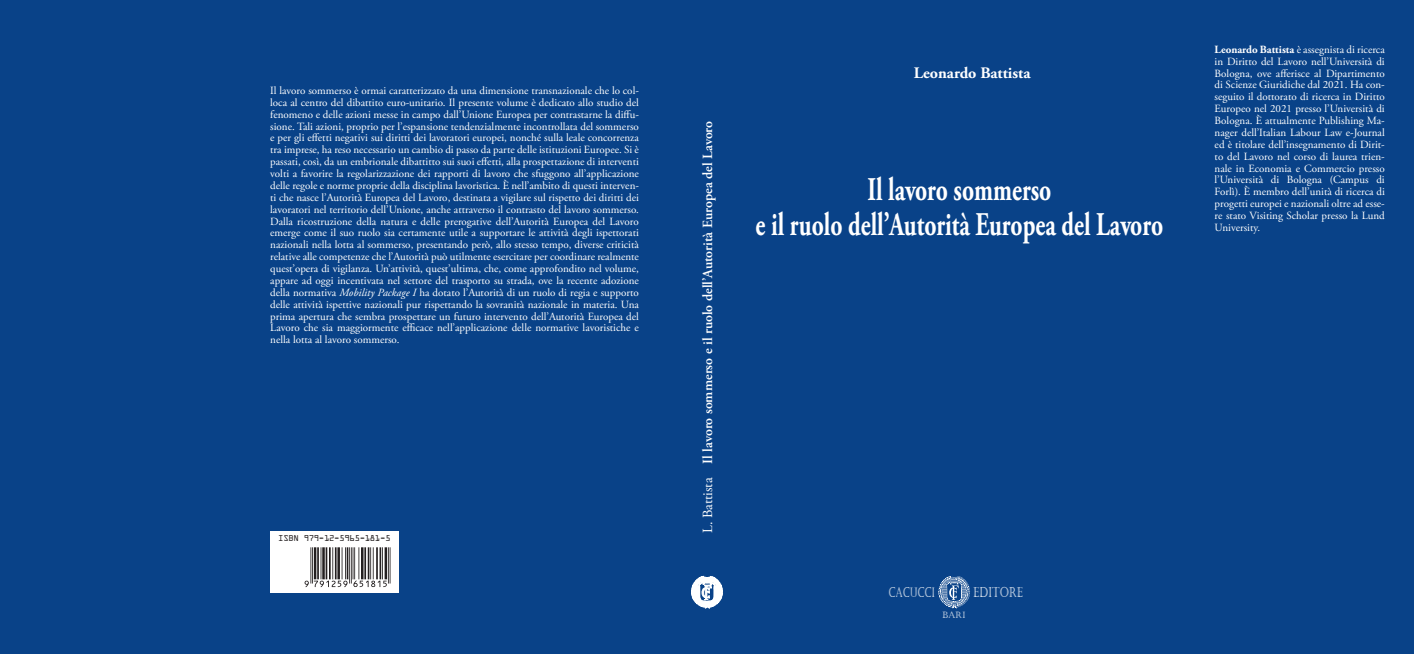
<style>
.page{position:relative;width:1414px;height:654px;background:#fff}
.page>*{position:absolute;margin:0;border:0;box-sizing:border-box;transform-origin:0 0}
.t1{font:700 33px/35px "Adobe Garamond Pro";color:#fff;text-align:center;scale:.71 1}
.t2{font:700 16px "Adobe Garamond Pro";color:#fff}
.t3{font:14.1px "Castellar";color:#fff;scale:.74 1}
.t4{font:600 14px "Adobe Garamond Pro";color:#fff}
.t5{font:13.5px "Castellar";color:#fff;scale:.67 1}
.t6{font:11px/11.9px "Adobe Garamond Pro";color:#fff;text-align:justify}
.t7{font:9px "OCRA Extended";letter-spacing:-.03em;color:#231f20}
.t8{font:9px "Castellar";color:#fff}
.s1{font-style:italic}
.s2{font-weight:400}
.s3{font-weight:700}
</style>
<div class="page">
<div style="left:0;top:0;width:1413px;height:654px;background:#094288"></div>
<svg style="left:938px;top:576px;width:32px;height:32px"></svg>
<svg style="left:691px;top:576px;width:31px;height:32px"></svg>
<svg style="left:270px;top:531px;width:128px;height:61px;background:#f5f5f5"></svg>
<hr style="left:389px;top:547px;width:1px;height:36px;background:#231f20">
<hr style="left:388px;top:547px;width:1px;height:36px;background:#231f20">
<hr style="left:384px;top:547px;width:3px;height:32px;background:#231f20">
<hr style="left:382px;top:547px;width:1px;height:32px;background:#231f20">
<hr style="left:379px;top:547px;width:2px;height:32px;background:#231f20">
<hr style="left:376px;top:547px;width:2px;height:32px;background:#231f20">
<hr style="left:373px;top:547px;width:1px;height:32px;background:#231f20">
<hr style="left:370px;top:547px;width:1px;height:32px;background:#231f20">
<hr style="left:368px;top:547px;width:1px;height:32px;background:#231f20">
<hr style="left:364px;top:547px;width:2px;height:32px;background:#231f20">
<hr style="left:361px;top:547px;width:2px;height:32px;background:#231f20">
<hr style="left:358px;top:547px;width:1px;height:32px;background:#231f20">
<hr style="left:354px;top:547px;width:1px;height:32px;background:#231f20">
<hr style="left:352px;top:547px;width:1px;height:32px;background:#231f20">
<hr style="left:351px;top:547px;width:1px;height:36px;background:#231f20">
<hr style="left:349px;top:547px;width:1px;height:36px;background:#231f20">
<hr style="left:347px;top:547px;width:1px;height:32px;background:#231f20">
<hr style="left:345px;top:547px;width:1px;height:32px;background:#231f20">
<hr style="left:341px;top:547px;width:1px;height:32px;background:#231f20">
<hr style="left:337px;top:547px;width:3px;height:32px;background:#231f20">
<hr style="left:335px;top:547px;width:1px;height:32px;background:#231f20">
<hr style="left:332px;top:547px;width:1px;height:32px;background:#231f20">
<hr style="left:329px;top:547px;width:2px;height:32px;background:#231f20">
<hr style="left:325px;top:547px;width:2px;height:32px;background:#231f20">
<hr style="left:322px;top:547px;width:3px;height:32px;background:#231f20">
<hr style="left:320px;top:547px;width:1px;height:32px;background:#231f20">
<hr style="left:317px;top:547px;width:2px;height:32px;background:#231f20">
<hr style="left:314px;top:547px;width:2px;height:32px;background:#231f20">
<hr style="left:312px;top:547px;width:1px;height:36px;background:#231f20">
<hr style="left:310px;top:547px;width:1px;height:36px;background:#231f20">
<svg style="left:304px;top:580px;width:83px;height:7px"></svg>
<p class="t6" style="left:270px;top:85px;width:370px">Il lavoro sommerso è ormai caratterizzato da una dimensione transnazionale che lo col&shy;loca al centro del dibattito euro-unitario. Il presente volume è dedicato allo studio del fenomeno e delle azioni messe in campo dall’Unione Europea per contrastarne la diffu&shy;sione. Tali azioni, proprio per l’espansione tendenzialmente incontrollata del sommerso e per gli effetti negativi sui diritti dei lavoratori europei, nonché sulla leale concorrenza tra imprese, ha reso necessario un cambio di passo da parte delle istituzioni Europee. Si è passati, così, da un embrionale dibattitto sui suoi effetti, alla prospettazione di interventi volti a favorire la regolarizzazione dei rapporti di lavoro che sfuggono all’applicazione delle regole e norme proprie della disciplina lavoristica. È nell’ambito di questi interven&shy;ti che nasce l’Autorità Europea del Lavoro, destinata a vigilare sul rispetto dei diritti dei lavoratori nel territorio dell’Unione, anche attraverso il contrasto del lavoro sommerso.<br>Dalla ricostruzione della natura e delle prerogative dell’Autorità Europea del Lavoro emerge come il suo ruolo sia certamente utile a supportare le attività degli ispettorati nazionali nella lotta al sommerso, presentando però, allo stesso tempo, diverse criticità relative alle competenze che l’Autorità può utilmente esercitare per coordinare realmente quest’opera di vigilanza. Un’attività, quest’ultima, che, come approfondito nel volume, appare ad oggi incentivata nel settore del trasporto su strada, ove la recente adozione della normativa <span class="s1">Mobility Package I</span> ha dotato l’Autorità di un ruolo di regia e supporto delle attività ispettive nazionali pur rispettando la sovranità nazionale in materia. Una prima apertura che sembra prospettare un futuro intervento dell’Autorità Europea del Lavoro che sia maggiormente efficace nell’applicazione delle normative lavoristiche e nella lotta al lavoro sommerso.</p>
<p class="t7" style="left:278px;top:533px;width:114px">ISBN 979-12-5965-181-5</p>
<p class="t4" style="left:699px;top:533px;width:413px;rotate:-90deg"><span class="s2">L. Battista</span> Il lavoro sommerso e il ruolo dell’Autorità Europea del Lavoro</p>
<h2 class="t2" style="left:913px;top:63px;width:118px">Leonardo Battista</h2>
<h1 class="t1" style="left:755px;top:172px;width:575px">Il lavoro sommerso<br>e il ruolo dell’Autorità Europea del Lavoro</h1>
<p class="t5" style="left:888px;top:584px;width:71px">CACUCCI</p>
<p class="t3" style="left:973px;top:584px;width:69px">EDITORE</p>
<p class="t8" style="left:942px;top:610px;width:25px">BARI</p>
<p class="t6" style="left:1214px;top:44px;width:172px"><span class="s3">Leonardo Battista</span> è assegnista di ricerca in Diritto del Lavoro nell’Università di Bologna, ove afferisce al Dipartimento di Scienze Giuridiche dal 2021. Ha con&shy;seguito il dottorato di ricerca in Diritto Europeo nel 2021 presso l’Università di Bologna. È attualmente Publishing Ma&shy;nager dell’Italian Labour Law e-Journal ed è titolare dell’insegnamento di Dirit&shy;to del Lavoro nel corso di laurea trien&shy;nale in Economia e Commercio presso l’Università di Bologna (Campus di Forlì). È membro dell’unità di ricerca di progetti europei e nazionali oltre ad esse&shy;re stato Visiting Scholar presso la Lund University.</p>
</div>
